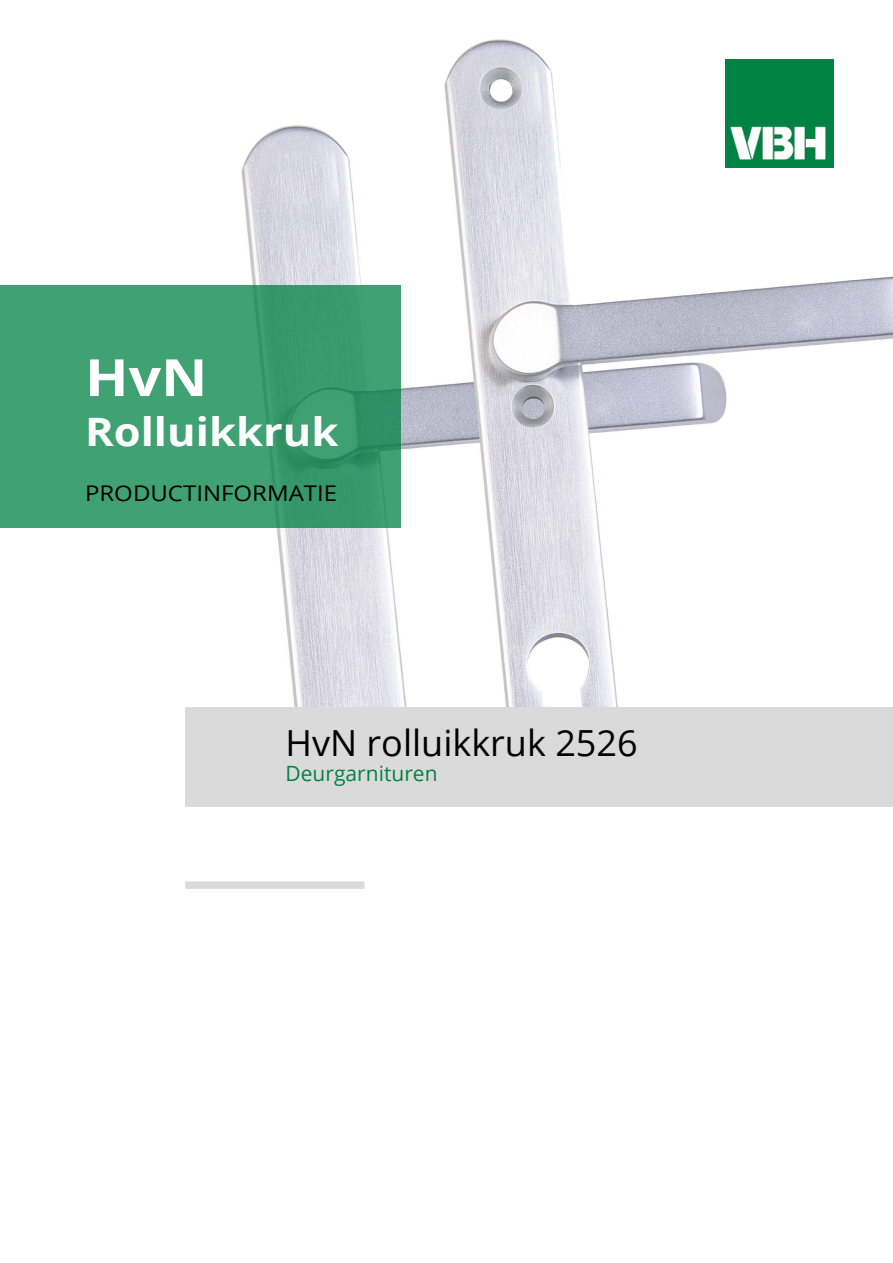
<style>
.page{position:relative;width:893px;height:1263px;background:#fff}
.page>*{position:absolute;margin:0;border:0;box-sizing:border-box;transform-origin:0 0}
.t1{font:700 51.3px "Open Sans";color:#fff;scale:1.11 1}
.t2{font:700 39.15px "Open Sans";color:#fff;scale:1.11 1}
.t3{font:36px "Open Sans";color:#000}
.t4{font:21.6px "Open Sans";color:#000;scale:1.11 1}
.t5{font:21px "Open Sans";color:#008244}
</style>
<div class="page">
<img style="left:76px;top:39px;width:817px;height:668px">
<img style="left:726px;top:59px;width:108px;height:108px">
<div style="left:185px;top:707px;width:708px;height:99px;background:#dadada"></div>
<div style="left:185px;top:881px;width:179px;height:8px;background:#dadada"></div>
<div style="left:0;top:286px;width:401px;height:242px;background:linear-gradient(to right,#42a374,#38996c)"></div>
<h1 class="t1" style="left:85px;top:341px;width:112px">HvN</h1>
<p class="t2" style="left:85px;top:404px;width:230px">Rolluikkruk</p>
<p class="t4" style="left:85px;top:478px;width:229px">PRODUCTINFORMATIE</p>
<p class="t3" style="left:285px;top:718px;width:354px">HvN rolluikkruk 2526</p>
<p class="t5" style="left:285px;top:759px;width:154px">Deurgarnituren</p>
</div>
